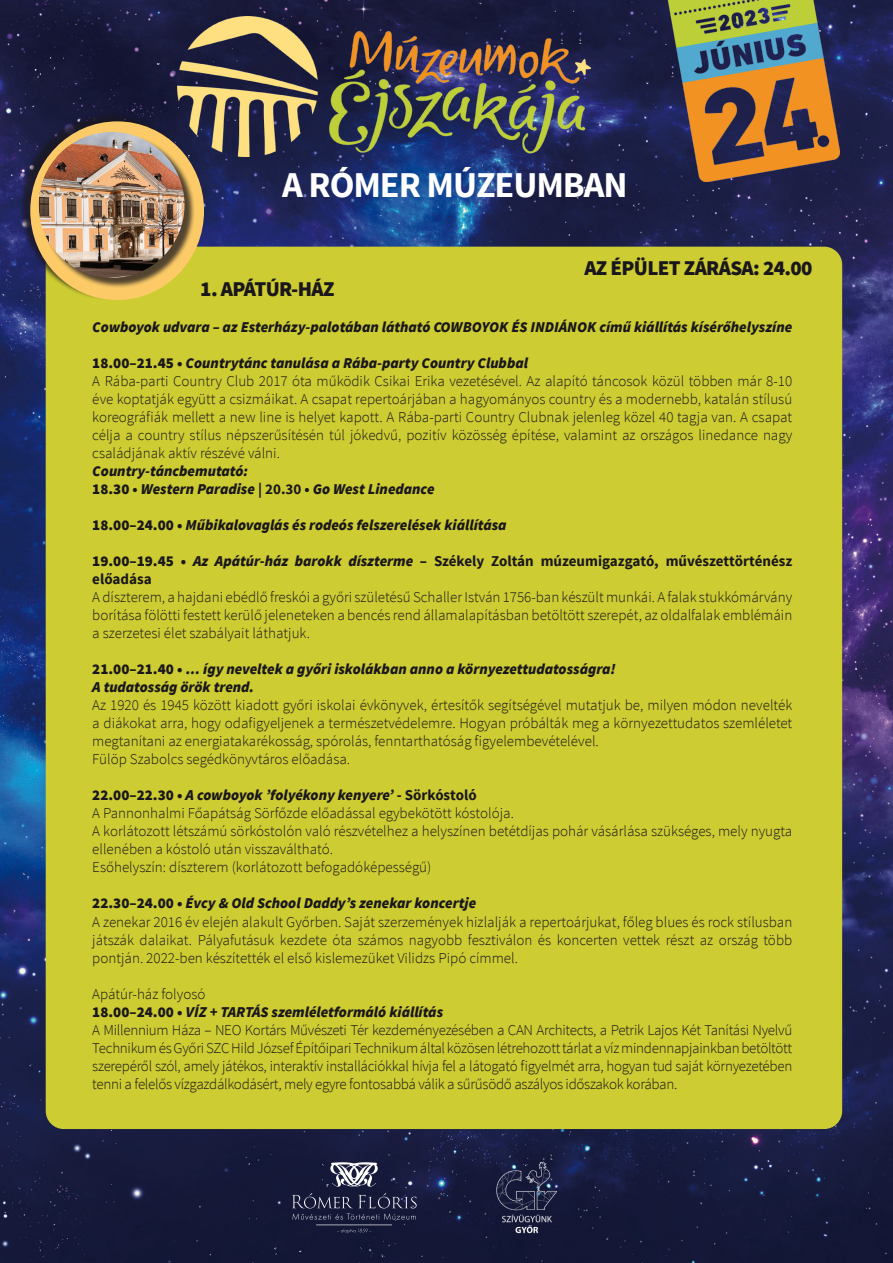
<style>
.page{position:relative;width:893px;height:1263px;background:#fff}
.page>*{position:absolute;margin:0;border:0;box-sizing:border-box;transform-origin:0 0}
.t1{font:700 36.3px "Source Sans Pro";letter-spacing:-.03em;color:#fff}
.t2{font:900 21px "Source Sans Pro";letter-spacing:-.03em;color:#1a171c}
.t3{font:300 15px/18px "Source Sans Pro";color:#1a171c}
.t4{font:300 15px/18px "Source Sans Pro";letter-spacing:-.02em;color:#1a171c}
.t5{font:italic 900 15px/18px "Source Sans Pro";color:#1a171c}
.t6{font:700 15px/18px "Source Sans Pro";color:#1a171c}
.s1{font-weight:900}
.s2{font-weight:900;font-style:italic}
.s3{font-style:normal}
.s4{font-weight:700;font-style:normal}
.s5{font-weight:700}
</style>
<div class="page">
<img style="left:0;top:0;width:893px;height:1263px">
<img style="left:668px;top:0;width:172px;height:181px">
<div style="left:46px;top:247px;width:796px;height:882px;background:#cdcc32;border-radius:18px"></div>
<img style="left:484px;top:1160px;width:88px;height:74px">
<svg style="left:292px;top:1193px;width:125px;height:40px;background:#282b48"></svg>
<svg style="left:330px;top:1162px;width:48px;height:24px"></svg>
<div style="left:18px;top:112px;width:183px;height:188px;background:#1a171c;opacity:.75"></div>
<div style="left:30px;top:121px;width:174px;height:179px;background:#fccb67;border-radius:50%"></div>
<div style="left:40px;top:133px;width:155px;height:155px;background:#1a171c;opacity:.75"></div>
<img style="left:39px;top:132px;width:146px;height:146px;border-radius:73px">
<img style="left:178px;top:16px;width:412px;height:141px">
<h1 class="t1" style="left:282px;top:161px;width:347px">A RÓMER MÚZEUMBAN</h1>
<h2 class="t2" style="left:584px;top:254px;width:230px">AZ ÉPÜLET ZÁRÁSA: 24.00</h2>
<h2 class="t2" style="left:200px;top:276px;width:136px">1. APÁTÚR-HÁZ</h2>
<p class="t5" style="left:92px;top:318px;width:701px">Cowboyok udvara – az Esterházy-palotában látható COWBOYOK ÉS INDIÁNOK című kiállítás kísérőhelyszíne</p>
<p class="t3" style="left:92px;top:354px;width:701px"><span class="s1">18.00–21.45 •</span> <span class="s2">Countrytánc tanulása a Rába-party Country Clubbal<br></span>A Rába-parti Country Club 2017 óta működik Csikai Erika vezetésével. Az alapító táncosok közül többen már 8-10 éve koptatják együtt a csizmáikat. A csapat repertoárjában a hagyományos country és a modernebb, katalán stílusú koreográfiák mellett a new line is helyet kapott. A Rába-parti Country Clubnak jelenleg közel 40 tagja van. A csapat célja a country stílus népszerűsítésén túl jókedvű, pozitív közösség építése, valamint az országos linedance nagy családjának aktív részévé válni.</p>
<p class="t5" style="left:92px;top:462px;width:344px">Country-táncbemutató:<br><span class="s3">18.30</span> <span class="s4">•</span> Western Paradise <span class="s4">| 20.30 •</span> Go West Linedance</p>
<p class="t5" style="left:92px;top:516px;width:416px"><span class="s3">18.00–24.00 •</span> Műbikalovaglás és rodeós felszerelések kiállítása</p>
<p class="t6" style="left:92px;top:553px;width:701px"><span class="s1">19.00–19.45 •</span> <span class="s2">Az Apátúr-ház barokk díszterme</span> – Székely Zoltán múzeumigazgató, művészettörténész előadása</p>
<p class="t3" style="left:92px;top:588px;width:701px;text-align:justify">A díszterem, a hajdani ebédlő freskói a győri születésű Schaller István 1756-ban készült munkái. A falak stukkómárvány borítása fölötti festett kerülő jeleneteken a bencés rend államalapításban betöltött szerepét, az oldalfalak emblémáin a szerzetesi élet szabályait láthatjuk.</p>
<p class="t5" style="left:92px;top:660px;width:525px"><span class="s3">21.00–21.40 •</span> … így neveltek a győri iskolákban anno a környezettudatosságra!<br>A tudatosság örök trend.</p>
<p class="t3" style="left:92px;top:696px;width:701px">Az 1920 és 1945 között kiadott győri iskolai évkönyvek, értesítők segítségével mutatjuk be, milyen módon nevelték a diákokat arra, hogy odafigyeljenek a természetvédelemre. Hogyan próbálták meg a környezettudatos szemléletet megtanítani az energiatakarékosság, spórolás, fenntarthatóság figyelembevételével.<br>Fülöp Szabolcs segédkönyvtáros előadása.</p>
<p class="t3" style="left:92px;top:786px;width:701px"><span class="s1">22.00–22.30 •</span> <span class="s2">A cowboyok ’folyékony kenyere’</span> <span class="s5">- Sörkóstoló<br></span>A Pannonhalmi Főapátság Sörfőzde előadással egybekötött kóstolója.<br>A korlátozott létszámú sörkóstolón való részvételhez a helyszínen betétdíjas pohár vásárlása szükséges, mely nyugta ellenében a kóstoló után visszaváltható.<br>Esőhelyszín: díszterem (korlátozott befogadóképességű)</p>
<p class="t3" style="left:92px;top:894px;width:701px"><span class="s1">22.30–24.00 •</span> <span class="s2">Évcy &amp; Old School Daddy’s zenekar koncertje<br></span>A zenekar 2016 év elején alakult Győrben. Saját szerzemények hizlalják a repertoárjukat, főleg blues és rock stílusban játszák dalaikat. Pályafutásuk kezdete óta számos nagyobb fesztiválon és koncerten vettek részt az ország több pontján. 2022-ben készítették el első kislemezüket Vilidzs Pipó címmel.</p>
<p class="t4" style="left:92px;top:984px;width:701px">Apátúr-ház folyosó<br><span class="s1">18.00–24.00 •</span> <span class="s2">VÍZ + TARTÁS szemléletformáló kiállítás<br></span>A Millennium Háza – NEO Kortárs Művészeti Tér kezdeményezésében a CAN Architects, a Petrik Lajos Két Tanítási Nyelvű Technikum és Győri SZC Hild József Építőipari Technikum által közösen létrehozott tárlat a víz mindennapjainkban betöltött szerepéről szól, amely játékos, interaktív installációkkal hívja fel a látogató figyelmét arra, hogyan tud saját környezetében tenni a felelős vízgazdálkodásért, mely egyre fontosabbá válik a sűrűsödő aszályos időszakok korában.</p>
</div>
